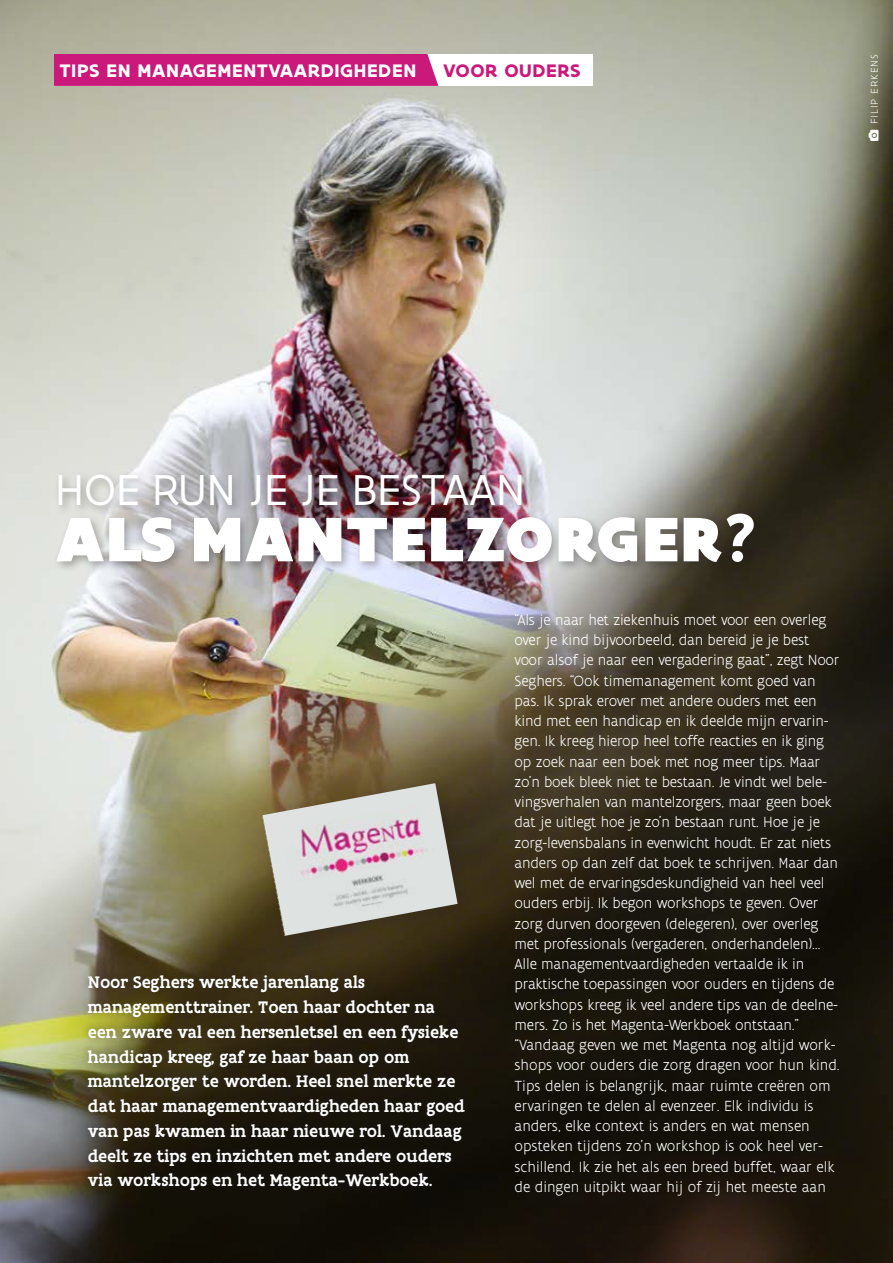
<style>
.page{position:relative;width:893px;height:1263px;background:#fff}
.page>*{position:absolute;margin:0;border:0;box-sizing:border-box;transform-origin:0 0}
.ART_BodyTekst{font:900 67.5px "Flanders Art Sans Pro";letter-spacing:.005em;color:#fff}
.ART_BodyTekst-2{font:46.5px "Flanders Art Sans Pro";letter-spacing:.005em;color:#fff}
.t1{font:700 19.5px "Flanders Art Sans Pro";letter-spacing:.03em;color:#fff}
.t2{font:700 19.5px "Flanders Art Sans Pro";letter-spacing:.03em;color:#ca187b}
.ART_Intro{font:500 18px/24.8px "Flanders Art Serif Pro";color:#fff}
.ART_BodyTekst-3{font:300 15.75px/20.2px "Flanders Art Sans";letter-spacing:-.01em;color:#fff}
.ART_Auteur{font:300 10.5px "Flanders Art Sans Pro";letter-spacing:.105em;color:#fff}
</style>
<div class="page">
<img style="left:0;top:0;width:893px;height:308px">
<img style="left:0;top:308px;width:893px;height:955px">
<div style="left:81px;top:968px;width:392px;height:230px;background:#231f20;opacity:.45"></div>
<div style="left:518px;top:617px;width:339px;height:597px;background:#231f20;opacity:.35"></div>
<div style="left:52px;top:470px;width:713px;height:103px;background:#231f20;opacity:.35"></div>
<div style="left:54px;top:54px;width:538px;height:32px;background:#fff"></div>
<div style="left:54px;top:54px;width:384px;height:32px;background:#ca187b"></div>
<div style="left:257px;top:777px;width:215px;height:173px;background:#231f20;opacity:.2"></div>
<img style="left:262px;top:783px;width:196px;height:153px">
<svg style="left:869px;top:129px;width:10px;height:12px"></svg>
<p class="t1" style="left:60px;top:59px;width:358px">TIPS EN MANAGEMENTVAARDIGHEDEN</p>
<p class="t2" style="left:443px;top:59px;width:139px">VOOR OUDERS</p>
<p class="ART_Auteur" style="left:868px;top:124px;width:72px;rotate:-90deg">FILIP ERKENS</p>
<p class="ART_BodyTekst-2" style="left:55px;top:461px;width:471px">HOE RUN JE JE BESTAAN</p>
<p class="ART_BodyTekst" style="left:55px;top:498px;width:704px">ALS MANTELZORGER?</p>
<p class="ART_Intro" style="left:88px;top:970px;width:379px">Noor Seghers werkte jarenlang als managementtrainer. Toen haar dochter na een zware val een hersenletsel en een fysieke handicap kreeg, gaf ze haar baan op om mantelzorger te worden. Heel snel merkte ze dat haar managementvaardigheden haar goed van pas kwamen in haar nieuwe rol. Vandaag deelt ze tips en inzichten met andere ouders via workshops en het Magenta-Werkboek.</p>
<p class="ART_BodyTekst-3" style="left:514px;top:610px;width:327px">“Als je naar het ziekenhuis moet voor een overleg over je kind bijvoorbeeld, dan bereid je je best voor alsof je naar een vergadering gaat”, zegt Noor Seghers. “Ook timemanagement komt goed van pas. Ik sprak erover met andere ouders met een kind met een handicap en ik deelde mijn ervarin&shy;gen. Ik kreeg hierop heel toffe reacties en ik ging op zoek naar een boek met nog meer tips. Maar zo’n boek bleek niet te bestaan. Je vindt wel bele&shy;vingsverhalen van mantelzorgers, maar geen boek dat je uitlegt hoe je zo’n bestaan runt. Hoe je je zorg-levensbalans in evenwicht houdt. Er zat niets anders op dan zelf dat boek te schrijven. Maar dan wel met de ervaringsdeskundigheid van heel veel ouders erbij. Ik begon workshops te geven. Over zorg durven doorgeven (delegeren), over overleg met professionals (vergaderen, onderhandelen)… Alle managementvaardigheden vertaalde ik in praktische toepassingen voor ouders en tijdens de workshops kreeg ik veel andere tips van de deelne&shy;mers. Zo is het Magenta-Werkboek ontstaan.”</p>
<p class="ART_BodyTekst-3" style="left:514px;top:1035px;width:327px">“Vandaag geven we met Magenta nog altijd work&shy;shops voor ouders die zorg dragen voor hun kind.<br>Tips delen is belangrijk, maar ruimte creëren om ervaringen te delen al evenzeer. Elk individu is anders, elke context is anders en wat mensen opsteken tijdens zo’n workshop is ook heel ver&shy;schillend. Ik zie het als een breed buffet, waar elk de dingen uitpikt waar hij of zij het meeste aan</p>
</div>
